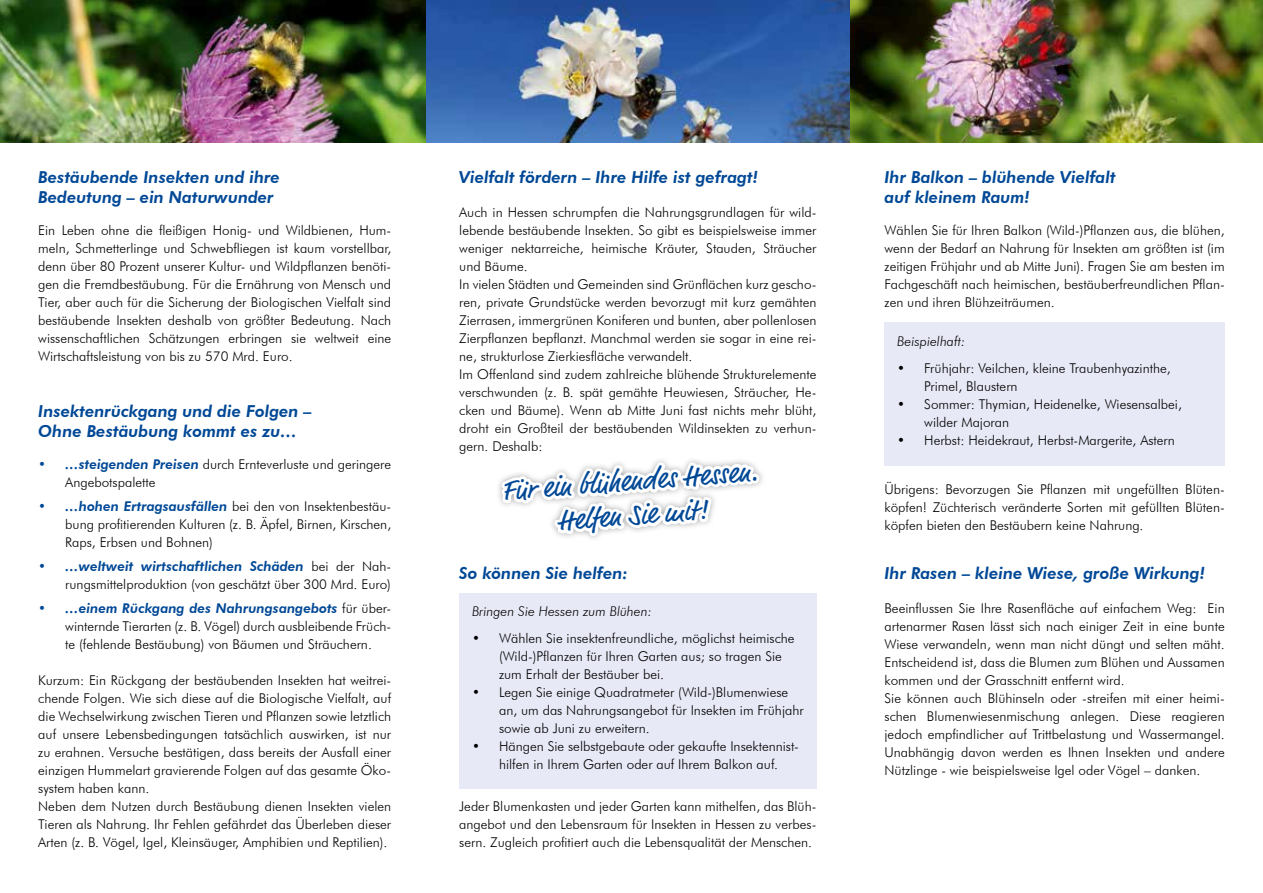
<style>
.page{position:relative;width:1263px;height:893px;background:#fff}
.page>*{position:absolute;margin:0;border:0;box-sizing:border-box;transform-origin:0 0}
.t1{font:28.65px/34.3px "Market OT";color:#004896;text-align:center}
.t2{font:italic 800 16.5px/19.8px "Futura BT";color:#004896}
.t3{font:300 13.5px/18px "Futura BT";color:#000}
.t4{font:italic 300 13.5px "Futura BT";color:#000}
.s1{font-weight:800;font-style:italic;color:#004896}
</style>
<div class="page">
<img style="left:425px;top:0;width:425px;height:143px">
<img style="left:850px;top:0;width:413px;height:143px">
<img style="left:0;top:0;width:425px;height:143px">
<div style="left:884px;top:323px;width:341px;height:143px;background:#e8e9f6"></div>
<div style="left:459px;top:593px;width:357px;height:196px;background:#e8e9f6"></div>
<svg style="left:498px;top:460px;width:265px;height:79px"></svg>
<p class="t2" style="left:38px;top:168px;width:243px">Bestäubende Insekten und ihre<br>Bedeutung – ein Naturwunder</p>
<p class="t3" style="left:38px;top:221px;width:354px;text-align:justify">Ein Leben ohne die fleißigen Honig- und Wildbienen, Hum&shy;meln, Schmetterlinge und Schwebfliegen ist kaum vorstellbar, denn über 80 Prozent unserer Kultur- und Wildpflanzen benöti&shy;gen die Fremdbestäubung. Für die Ernährung von Mensch und Tier, aber auch für die Sicherung der Biologischen Vielfalt sind bestäubende Insekten deshalb von größter Bedeutung. Nach wissenschaftlichen Schätzungen erbringen sie weltweit eine Wirtschaftsleistung von bis zu 570 Mrd. Euro.</p>
<p class="t2" style="left:38px;top:402px;width:275px">Insektenrückgang und die Folgen –<br>Ohne Bestäubung kommt es zu…</p>
<p class="t3" style="left:65px;top:455px;width:327px;text-indent:-27px"><span class="s1">• …steigenden Preisen</span> durch Ernteverluste und geringere<br>Angebotspalette</p>
<p class="t3" style="left:65px;top:497px;width:327px;text-align:justify;text-indent:-27px"><span class="s1">• …hohen Ertragsausfällen</span> bei den von Insektenbestäu&shy;bung profitierenden Kulturen (z. B. Äpfel, Birnen, Kirschen, Raps, Erbsen und Bohnen)</p>
<p class="t3" style="left:38px;top:557px;width:354px;text-align:right"><span class="s1">• …weltweit wirtschaftlichen Schäden</span> bei der Nah&shy;rungsmittelproduktion (von geschätzt über 300 Mrd. Euro)</p>
<p class="t3" style="left:65px;top:599px;width:327px;text-align:justify;text-indent:-27px"><span class="s1">• …einem Rückgang des Nahrungsangebots</span> für über&shy;winternde Tierarten (z. B. Vögel) durch ausbleibende Früch&shy;te (fehlende Bestäubung) von Bäumen und Sträuchern.</p>
<p class="t3" style="left:38px;top:671px;width:354px">Kurzum: Ein Rückgang der bestäubenden Insekten hat weitrei&shy;chende Folgen. Wie sich diese auf die Biologische Vielfalt, auf die Wechselwirkung zwischen Tieren und Pflanzen sowie letztlich auf unsere Lebensbedingungen tatsächlich auswirken, ist nur zu erahnen. Versuche bestätigen, dass bereits der Ausfall einer einzigen Hummelart gravierende Folgen auf das gesamte Öko&shy;system haben kann.<br>Neben dem Nutzen durch Bestäubung dienen Insekten vielen Tieren als Nahrung. Ihr Fehlen gefährdet das Überleben dieser Arten (z. B. Vögel, Igel, Kleinsäuger, Amphibien und Reptilien).</p>
<p class="t2" style="left:459px;top:168px;width:300px">Vielfalt fördern – Ihre Hilfe ist gefragt!</p>
<p class="t3" style="left:459px;top:203px;width:359px">Auch in Hessen schrumpfen die Nahrungsgrundlagen für wild&shy;lebende bestäubende Insekten. So gibt es beispielsweise immer weniger nektarreiche, heimische Kräuter, Stauden, Sträucher und Bäume.<br>In vielen Städten und Gemeinden sind Grünflächen kurz gescho&shy;ren, private Grundstücke werden bevorzugt mit kurz gemähten Zierrasen, immergrünen Koniferen und bunten, aber pollenlosen Zierpflanzen bepflanzt. Manchmal werden sie sogar in eine rei&shy;ne, strukturlose Zierkiesfläche verwandelt.<br>Im Offenland sind zudem zahlreiche blühende Strukturelemente verschwunden (z. B. spät gemähte Heuwiesen, Sträucher, He&shy;cken und Bäume). Wenn ab Mitte Juni fast nichts mehr blüht, droht ein Großteil der bestäubenden Wildinsekten zu verhun&shy;gern. Deshalb:</p>
<h1 class="t1" style="left:501px;top:475px;width:258px;rotate:-4deg">Für ein blühendes Hessen.<br>Helfen Sie mit!</h1>
<p class="t2" style="left:459px;top:564px;width:170px">So können Sie helfen:</p>
<p class="t4" style="left:472px;top:603px;width:181px">Bringen Sie Hessen zum Blühen:</p>
<p class="t3" style="left:499px;top:629px;width:297px;text-indent:-27px">• Wählen Sie insektenfreundliche, möglichst heimische (Wild-)Pflanzen für Ihren Garten aus; so tragen Sie zum Erhalt der Bestäuber bei.</p>
<p class="t3" style="left:499px;top:683px;width:306px;text-indent:-27px">• Legen Sie einige Quadratmeter (Wild-)Blumenwiese an, um das Nahrungsangebot für Insekten im Frühjahr sowie ab Juni zu erweitern.</p>
<p class="t3" style="left:472px;top:737px;width:328px;text-align:center">• Hängen Sie selbstgebaute oder gekaufte Insektennist&shy;hilfen in Ihrem Garten oder auf Ihrem Balkon auf.</p>
<p class="t3" style="left:459px;top:797px;width:359px;text-align:justify">Jeder Blumenkasten und jeder Garten kann mithelfen, das Blüh&shy;angebot und den Lebensraum für Insekten in Hessen zu verbes&shy;sern. Zugleich profitiert auch die Lebensqualität der Menschen.</p>
<p class="t2" style="left:884px;top:168px;width:233px">Ihr Balkon – blühende Vielfalt auf kleinem Raum!</p>
<p class="t3" style="left:884px;top:221px;width:342px;text-align:justify">Wählen Sie für Ihren Balkon (Wild-)Pflanzen aus, die blühen, wenn der Bedarf an Nahrung für Insekten am größten ist (im zeitigen Frühjahr und ab Mitte Juni). Fragen Sie am besten im Fachgeschäft nach heimischen, bestäuberfreundlichen Pflan&shy;zen und ihren Blühzeiträumen.</p>
<p class="t4" style="left:897px;top:333px;width:69px">Beispielhaft:</p>
<p class="t3" style="left:924px;top:359px;width:248px;text-indent:-27px">• Frühjahr: Veilchen, kleine Traubenhyazinthe,<br>Primel, Blaustern</p>
<p class="t3" style="left:924px;top:395px;width:259px;text-indent:-27px">• Sommer: Thymian, Heidenelke, Wiesensalbei, wilder Majoran</p>
<p class="t3" style="left:897px;top:431px;width:279px">• Herbst: Heidekraut, Herbst-Margerite, Astern</p>
<p class="t3" style="left:884px;top:480px;width:342px;text-align:justify">Übrigens: Bevorzugen Sie Pflanzen mit ungefüllten Blüten&shy;köpfen! Züchterisch veränderte Sorten mit gefüllten Blüten&shy;köpfen bieten den Bestäubern keine Nahrung.</p>
<p class="t2" style="left:884px;top:564px;width:322px">Ihr Rasen – kleine Wiese, große Wirkung!</p>
<p class="t3" style="left:884px;top:599px;width:342px">Beeinflussen Sie Ihre Rasenfläche auf einfachem Weg: Ein artenarmer Rasen lässt sich nach einiger Zeit in eine bunte Wiese verwandeln, wenn man nicht düngt und selten mäht.<br>Entscheidend ist, dass die Blumen zum Blühen und Aussamen kommen und der Grasschnitt entfernt wird.<br>Sie können auch Blühinseln oder -streifen mit einer heimi&shy;schen Blumenwiesenmischung anlegen. Diese reagieren jedoch empfindlicher auf Trittbelastung und Wassermangel.<br>Unabhängig davon werden es Ihnen Insekten und andere Nützlinge - wie beispielsweise Igel oder Vögel – danken.</p>
</div>
